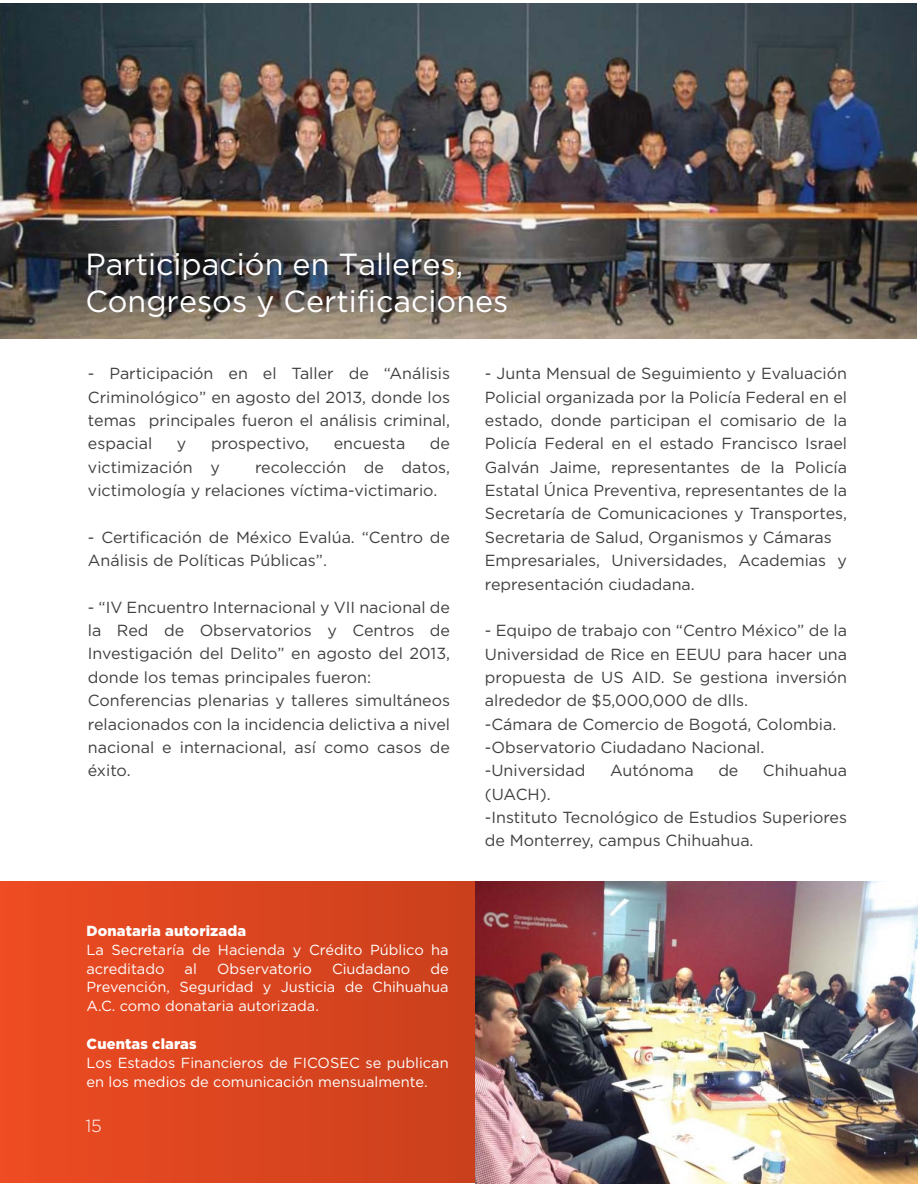
<style>
.page{position:relative;width:918px;height:1188px;background:#fff}
.page>*{position:absolute;margin:0;border:0;box-sizing:border-box;transform-origin:0 0}
.t1{font:30.45px/36.6px "Gotham";color:#fff}
.t2{font:300 17.55px "Gotham";color:#fff}
.t3{font:16.05px/23.4px "Gotham";color:#404041}
.t4{font:14.55px/18.9px "Gotham";color:#fff}
.t5{font:900 14.55px "Gotham";letter-spacing:.01em;color:#fff}
</style>
<div class="page">
<img style="left:0;top:4px;width:916px;height:334px">
<div style="left:0;top:882px;width:478px;height:301px;background:linear-gradient(to right,#ee4b23,#ca401c)"></div>
<img style="left:476px;top:881px;width:442px;height:302px">
<h1 class="t1" style="left:85px;top:249px;width:425px">Participación en Talleres,<br>Congresos y Certificaciones</h1>
<p class="t3" style="left:88px;top:363px;width:364px;text-align:justify">- Participación en el Taller de “Análisis Criminológico” en agosto del 2013, donde los temas principales fueron el análisis criminal, espacial</p>
<p class="t3" style="left:177px;top:433px;width:11px">y</p>
<p class="t3" style="left:211px;top:433px;width:100px">prospectivo,</p>
<p class="t3" style="left:334px;top:433px;width:73px">encuesta</p>
<p class="t3" style="left:430px;top:433px;width:22px">de</p>
<p class="t3" style="left:88px;top:456px;width:133px">victimización y</p>
<p class="t3" style="left:88px;top:456px;width:364px;text-indent:167px">recolección de datos, victimología y relaciones víctima-victimario.</p>
<p class="t3" style="left:88px;top:526px;width:364px">- Certificación de México Evalúa. “Centro de<br>Análisis de Políticas Públicas”.</p>
<p class="t3" style="left:88px;top:597px;width:364px">- “IV Encuentro Internacional y VII nacional de la Red de Observatorios y Centros de Investigación del Delito” en agosto del 2013, donde los temas principales fueron:<br>Conferencias plenarias y talleres simultáneos relacionados con la incidencia delictiva a nivel nacional e internacional, así como casos de éxito.</p>
<p class="t5" style="left:87px;top:925px;width:161px">Donataria autorizada</p>
<p class="t4" style="left:87px;top:941px;width:364px">La Secretaría de Hacienda y Crédito Público ha acreditado</p>
<p class="t4" style="left:87px;top:960px;width:364px;text-align:justify;text-indent:344px">de Prevención, Seguridad y Justicia de Chihuahua A.C. como donataria autorizada.</p>
<p class="t5" style="left:87px;top:1039px;width:112px">Cuentas claras</p>
<p class="t4" style="left:87px;top:1055px;width:364px">Los Estados Financieros de FICOSEC se publican en los medios de comunicación mensualmente.</p>
<p class="t4" style="left:185px;top:960px;width:14px">al</p>
<p class="t4" style="left:217px;top:960px;width:96px">Observatorio</p>
<p class="t4" style="left:332px;top:960px;width:80px">Ciudadano</p>
<p class="t2" style="left:85px;top:1120px;width:18px">15</p>
<p class="t3" style="left:485px;top:363px;width:364px">- Junta Mensual de Seguimiento y Evaluación Policial organizada por la Policía Federal en el estado, donde participan el comisario de la Policía Federal en el estado Francisco Israel Galván Jaime, representantes de la Policía Estatal Única Preventiva, representantes de la Secretaría de Comunicaciones y Transportes, Secretaria de Salud, Organismos y Cámaras Empresariales, Universidades, Academias y representación ciudadana.</p>
<p class="t3" style="left:485px;top:620px;width:364px">- Equipo de trabajo con “Centro México” de la Universidad de Rice en EEUU para hacer una propuesta de US AID. Se gestiona inversión alrededor de $5,000,000 de dlls.<br>-Cámara de Comercio de Bogotá, Colombia. -Observatorio Ciudadano Nacional. -Universidad</p>
<p class="t3" style="left:610px;top:760px;width:85px">Autónoma</p>
<p class="t3" style="left:718px;top:760px;width:22px">de</p>
<p class="t3" style="left:763px;top:760px;width:86px">Chihuahua</p>
<p class="t3" style="left:485px;top:784px;width:364px">(UACH).<br>-Instituto Tecnológico de Estudios Superiores de Monterrey, campus Chihuahua.</p>
</div>
